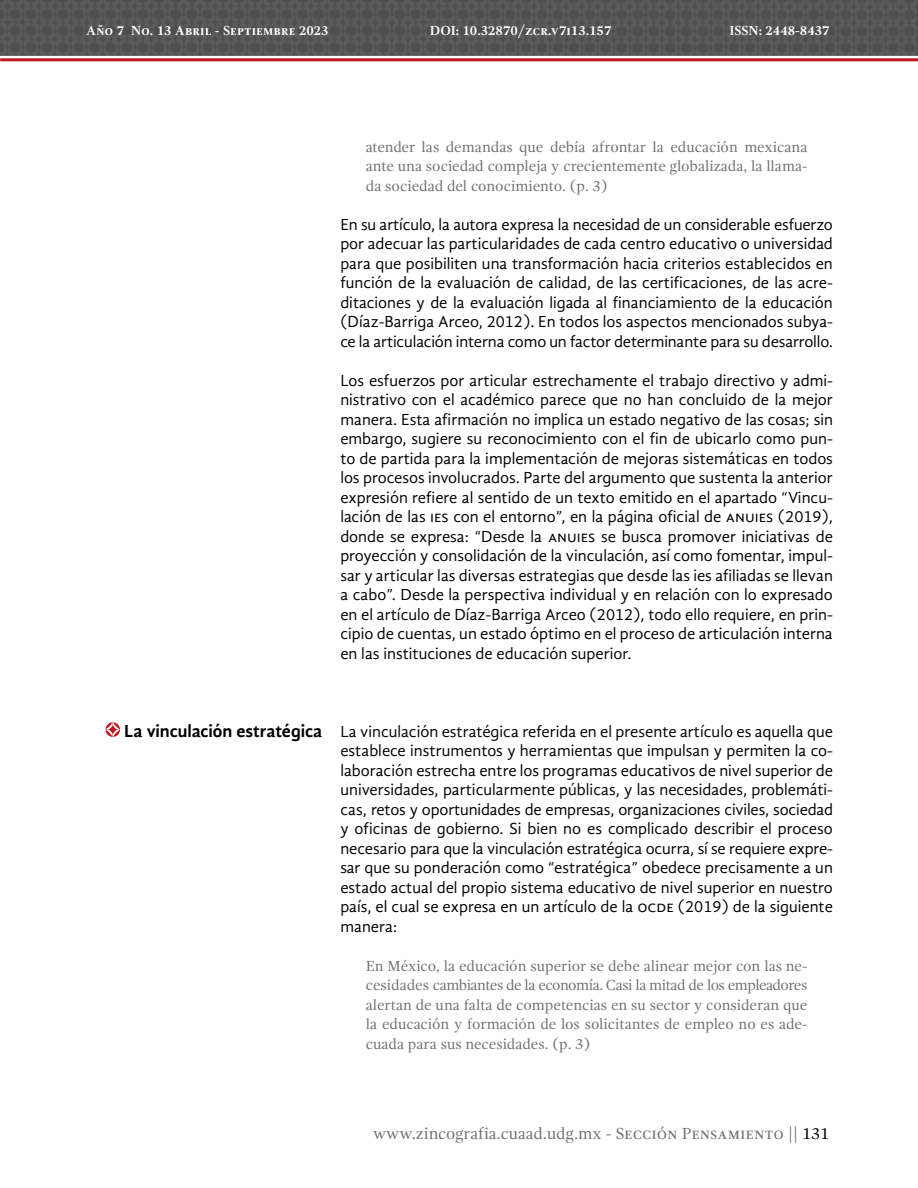
<style>
.page{position:relative;width:918px;height:1188px;background:#fff}
.page>*{position:absolute;margin:0;border:0;box-sizing:border-box;transform-origin:0 0}
.t1{font:700 18px "Gandhi Sans";letter-spacing:-.005em;color:#000}
.t2{font:16.5px/19.5px "Gandhi Sans";color:#000;text-align:justify}
.t3{font:16.5px "Gandhi Serif";color:#706f6f}
.t4{font:15px/19.5px "Gandhi Serif";color:#706f6f;text-align:justify}
.t5{font:700 13.5px "Gandhi Serif";color:#fff}
.s1{color:#000}
</style>
<div class="page">
<div style="left:0;top:0;width:918px;height:56px;background:#565554"></div>
<hr style="left:0;top:58px;width:918px;height:3px;background:#be1622">
<svg style="left:106px;top:722px;width:14px;height:15px"></svg>
<p class="t5" style="left:86px;top:23px;width:244px">Año 7 No. 13 Abril - Septiembre 2023</p>
<p class="t5" style="left:430px;top:23px;width:183px">DOI: 10.32870/zcr.v7i13.157</p>
<p class="t5" style="left:730px;top:23px;width:102px">ISSN: 2448-8437</p>
<p class="t4" style="left:366px;top:137px;width:443px">atender las demandas que debía afrontar la educación mexicana ante una sociedad compleja y crecientemente globalizada, la llama&shy;da sociedad del conocimiento. (p. 3)</p>
<p class="t2" style="left:340px;top:214px;width:494px">En su artículo, la autora expresa la necesidad de un considerable esfuerzo por adecuar las particularidades de cada centro educativo o universidad para que posibiliten una transformación hacia criterios establecidos en función de la evaluación de calidad, de las certificaciones, de las acre&shy;ditaciones y de la evaluación ligada al financiamiento de la educación (Díaz-Barriga Arceo, 2012). En todos los aspectos mencionados subya&shy;ce la articulación interna como un factor determinante para su desarrollo.</p>
<p class="t2" style="left:340px;top:370px;width:494px">Los esfuerzos por articular estrechamente el trabajo directivo y admi&shy;nistrativo con el académico parece que no han concluido de la mejor manera. Esta afirmación no implica un estado negativo de las cosas; sin embargo, sugiere su reconocimiento con el fin de ubicarlo como pun&shy;to de partida para la implementación de mejoras sistemáticas en todos los procesos involucrados. Parte del argumento que sustenta la anterior expresión refiere al sentido de un texto emitido en el apartado “Vincu&shy;lación de las ies con el entorno”, en la página oficial de anuies (2019), donde se expresa: “Desde la anuies se busca promover iniciativas de proyección y consolidación de la vinculación, así como fomentar, impul&shy;sar y articular las diversas estrategias que desde las ies afiliadas se llevan a cabo”. Desde la perspectiva individual y en relación con lo expresado en el artículo de Díaz-Barriga Arceo (2012), todo ello requiere, en prin&shy;cipio de cuentas, un estado óptimo en el proceso de articulación interna en las instituciones de educación superior.</p>
<p class="t1" style="left:124px;top:720px;width:200px">La vinculación estratégica</p>
<p class="t2" style="left:340px;top:721px;width:494px">La vinculación estratégica referida en el presente artículo es aquella que establece instrumentos y herramientas que impulsan y permiten la co&shy;laboración estrecha entre los programas educativos de nivel superior de universidades, particularmente públicas, y las necesidades, problemáti&shy;cas, retos y oportunidades de empresas, organizaciones civiles, sociedad y oficinas de gobierno. Si bien no es complicado describir el proceso necesario para que la vinculación estratégica ocurra, sí se requiere expre&shy;sar que su ponderación como “estratégica” obedece precisamente a un estado actual del propio sistema educativo de nivel superior en nuestro país, el cual se expresa en un artículo de la ocde (2019) de la siguiente manera:</p>
<p class="t4" style="left:366px;top:956px;width:443px">En México, la educación superior se debe alinear mejor con las ne&shy;cesidades cambiantes de la economía. Casi la mitad de los empleadores alertan de una falta de competencias en su sector y consideran que la educación y formación de los solicitantes de empleo no es ade&shy;cuada para sus necesidades. (p. 3)</p>
<p class="t3" style="left:373px;top:1124px;width:458px">www.zincografia.cuaad.udg.mx - Sección Pensamiento || <span class="s1">131</span></p>
</div>
